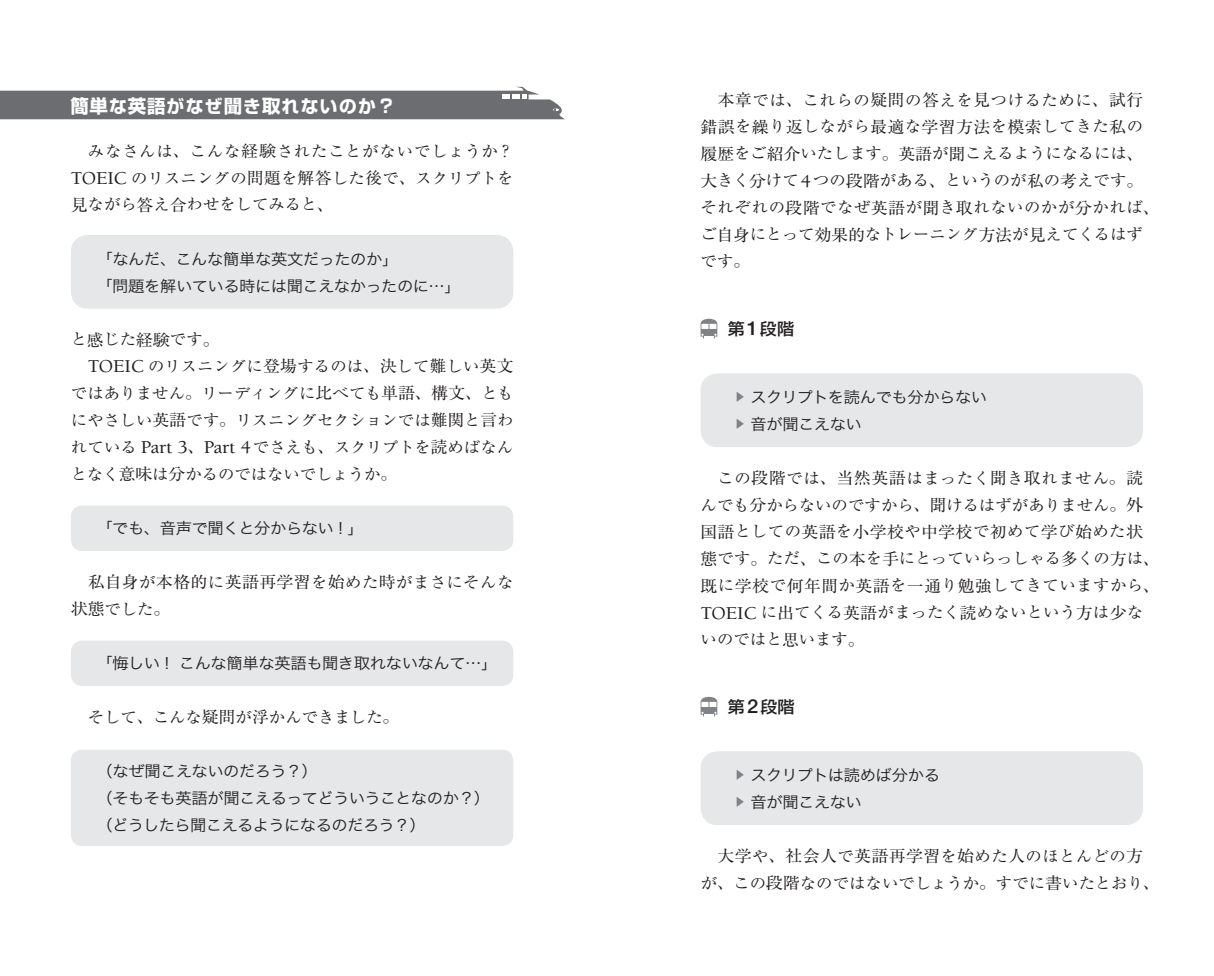
<style>
.page{position:relative;width:1214px;height:976px;background:#fff}
.page>*{position:absolute;margin:0;border:0;box-sizing:border-box;transform-origin:0 0}
.t1{font:700 17.6px "Shin Go Pro";letter-spacing:.085em;color:#fff}
.t2{font:16.4px/27px "Ryumin Pro";letter-spacing:.015em;color:#231f20;scale:1.04 1}
.t3{font:500 16.4px "Shin Go Pro";color:#231f20;scale:1.04 1}
.t4{font:15.6px/27px "Ryumin Pro";letter-spacing:.005em;color:#231f20;scale:1.04 1}
.t5{font:15.6px/27px "Hira Kaku Pro W3";letter-spacing:-.03em;color:#231f20;scale:1.04 1}
.t6{font:15.6px "Ryumin Pro";letter-spacing:.035em;color:#231f20;scale:1.04 1}
.s1{font-size:18.4px}
.s2{font-size:16.4px}
.s3{font-family:"Berkeley Pro";font-weight:500;font-size:18.6px}
.s4{font-size:15.6px}
.s5{font-family:"Helvetica Neue LT Std";font-size:19.2px}
.s6{font-family:"Ryumin Pro";font-size:11.2px;color:#808285}
</style>
<div class="page">
<div style="left:71px;top:235px;width:442px;height:73px;background:#e6e7e9;border-radius:17px"></div>
<div style="left:700px;top:373px;width:442px;height:74px;background:#e6e7e9;border-radius:17px"></div>
<div style="left:700px;top:751px;width:442px;height:73px;background:#e6e7e9;border-radius:17px"></div>
<div style="left:71px;top:505px;width:442px;height:45px;background:#e6e7e9;border-radius:11px"></div>
<div style="left:71px;top:640px;width:442px;height:45px;background:#e6e7e9;border-radius:11px"></div>
<div style="left:71px;top:749px;width:442px;height:96px;background:#e6e7e9;border-radius:11px"></div>
<svg style="left:700px;top:319px;width:17px;height:20px"></svg>
<svg style="left:700px;top:696px;width:17px;height:21px"></svg>
<svg style="left:0;top:87px;width:565px;height:32px;background:#818184"></svg>
<p class="t1" style="left:70px;top:92px;width:327px"><span class="s1">簡単</span>な<span class="s1">英語</span>がなぜ<span class="s1">聞</span>き<span class="s1">取</span>れないのか<span class="s1">？</span></p>
<p class="t4" style="left:71px;top:136px;width:428px;text-align:justify;text-indent:17px">みなさんは<span class="s2">、</span>こんな<span class="s2">経験</span>されたことがないでしょうか<span class="s2">？</span><span class="s3">TOEIC</span> のリスニングの<span class="s2">問題</span>を<span class="s2">解答</span>した<span class="s2">後</span>で<span class="s2">、</span>スクリプトを<span class="s2">見</span>ながら<span class="s2">答</span>え<span class="s2">合</span>わせをしてみると<span class="s2">、</span></p>
<p class="t5" style="left:96px;top:244px;width:352px">「なんだ、こんな簡単な英文だったのか」<br>「問題を解いている時には聞こえなかったのに…」</p>
<p class="t4" style="left:71px;top:325px;width:145px">と<span class="s2">感</span>じた<span class="s2">経験</span>です<span class="s2">。</span></p>
<p class="t4" style="left:88px;top:351px;width:411px"><span class="s3">TOEIC</span> のリスニングに<span class="s2">登場</span>するのは<span class="s2">、決</span>して<span class="s2">難</span>しい<span class="s2">英文</span></p>
<p class="t4" style="left:71px;top:378px;width:427px">ではありません<span class="s2">。</span>リーディングに<span class="s2">比</span>べても<span class="s2">単語、構文、</span>とも</p>
<p class="t4" style="left:71px;top:405px;width:427px">にやさしい<span class="s2">英語</span>です<span class="s2">。</span>リスニングセクションでは<span class="s2">難関</span>と<span class="s2">言</span>わ</p>
<p class="t4" style="left:71px;top:432px;width:427px">れている <span class="s3">Part 3</span><span class="s2">、</span><span class="s3">Part 4</span>でさえも<span class="s2">、</span>スクリプトを<span class="s2">読</span>めばなん</p>
<p class="t4" style="left:71px;top:459px;width:315px">となく<span class="s2">意味</span>は<span class="s2">分</span>かるのではないでしょうか<span class="s2">。</span></p>
<p class="t5" style="left:96px;top:513px;width:259px">「でも、音声で聞くと分からない！」</p>
<p class="t2" style="left:71px;top:567px;width:427px;text-indent:17px">私自身<span class="s4">が</span>本格的<span class="s4">に</span>英語再学習<span class="s4">を</span>始<span class="s4">めた</span>時<span class="s4">がまさにそんな</span>状態<span class="s4">でした</span>。</p>
<p class="t5" style="left:96px;top:648px;width:387px">「悔しい！ こんな簡単な英語も聞き取れないなんて…」</p>
<p class="t4" style="left:88px;top:702px;width:301px">そして<span class="s2">、</span>こんな<span class="s2">疑問</span>が<span class="s2">浮</span>かんできました<span class="s2">。</span></p>
<p class="t5" style="left:96px;top:756px;width:380px">（なぜ聞こえないのだろう？）<br>（そもそも英語が聞こえるってどういうことなのか？）（どうしたら聞こえるようになるのだろう？）</p>
<p class="t6" style="left:717px;top:87px;width:411px"><span class="s2">本章</span>では<span class="s2">、</span>これらの<span class="s2">疑問</span>の<span class="s2">答</span>えを<span class="s2">見</span>つけるために<span class="s2">、試行</span></p>
<p class="t2" style="left:700px;top:112px;width:427px">錯誤<span class="s4">を</span>繰<span class="s4">り</span>返<span class="s4">しながら</span>最適<span class="s4">な</span>学習方法<span class="s4">を</span>模索<span class="s4">してきた</span>私<span class="s4">の</span></p>
<p class="t4" style="left:700px;top:139px;width:443px"><span class="s2">履歴</span>をご<span class="s2">紹介</span>いたします<span class="s2">。英語</span>が<span class="s2">聞</span>こえるようになるには<span class="s2">、大</span>きく<span class="s2">分</span>けて<span class="s3">4</span>つの<span class="s2">段階</span>がある<span class="s2">、</span>というのが<span class="s2">私</span>の<span class="s2">考</span>えです<span class="s2">。</span>それぞれの<span class="s2">段階</span>でなぜ<span class="s2">英語</span>が<span class="s2">聞</span>き<span class="s2">取</span>れないのかが<span class="s2">分</span>かれば<span class="s2">、</span>ご<span class="s2">自身</span>にとって<span class="s2">効果的</span>なトレーニング<span class="s2">方法</span>が<span class="s2">見</span>えてくるはずです<span class="s2">。</span></p>
<p class="t3" style="left:727px;top:315px;width:65px">第<span class="s5">1</span>段階</p>
<p class="t5" style="left:734px;top:382px;width:244px"><span class="s6">▶</span> スクリプトを読んでも分からない<span class="s6">▶</span> 音が聞こえない</p>
<p class="t4" style="left:700px;top:463px;width:427px;text-align:right">この<span class="s2">段階</span>では<span class="s2">、当然英語</span>はまったく<span class="s2">聞</span>き<span class="s2">取</span>れません<span class="s2">。読</span>んでも<span class="s2">分</span>からないのですから<span class="s2">、聞</span>けるはずがありません<span class="s2">。外</span></p>
<p class="t2" style="left:700px;top:517px;width:427px">国語<span class="s4">としての</span>英語<span class="s4">を</span>小学校<span class="s4">や</span>中学校<span class="s4">で</span>初<span class="s4">めて</span>学<span class="s4">び</span>始<span class="s4">めた</span>状</p>
<p class="t4" style="left:700px;top:544px;width:443px"><span class="s2">態</span>です<span class="s2">。</span>ただ<span class="s2">、</span>この<span class="s2">本</span>を<span class="s2">手</span>にとっていらっしゃる<span class="s2">多</span>くの<span class="s2">方</span>は<span class="s2">、既</span>に<span class="s2">学校</span>で<span class="s2">何年間</span>か<span class="s2">英語</span>を<span class="s2">一通</span>り<span class="s2">勉強</span>してきていますから<span class="s2">、<br></span><span class="s3">TOEIC</span> に<span class="s2">出</span>てくる<span class="s2">英語</span>がまったく<span class="s2">読</span>めないという<span class="s2">方</span>は<span class="s2">少</span>ないのではと<span class="s2">思</span>います<span class="s2">。</span></p>
<p class="t3" style="left:727px;top:692px;width:66px">第<span class="s5">2</span>段階</p>
<p class="t5" style="left:734px;top:760px;width:199px"><span class="s6">▶</span> スクリプトは読めば分かる<span class="s6">▶</span> 音が聞こえない</p>
<p class="t2" style="left:717px;top:840px;width:411px">大学<span class="s4">や</span>、社会人<span class="s4">で</span>英語再学習<span class="s4">を</span>始<span class="s4">めた</span>人<span class="s4">のほとんどの</span>方</p>
<p class="t4" style="left:700px;top:867px;width:443px">が<span class="s2">、</span>この<span class="s2">段階</span>なのではないでしょうか<span class="s2">。</span>すでに<span class="s2">書</span>いたとおり<span class="s2">、</span></p>
</div>
